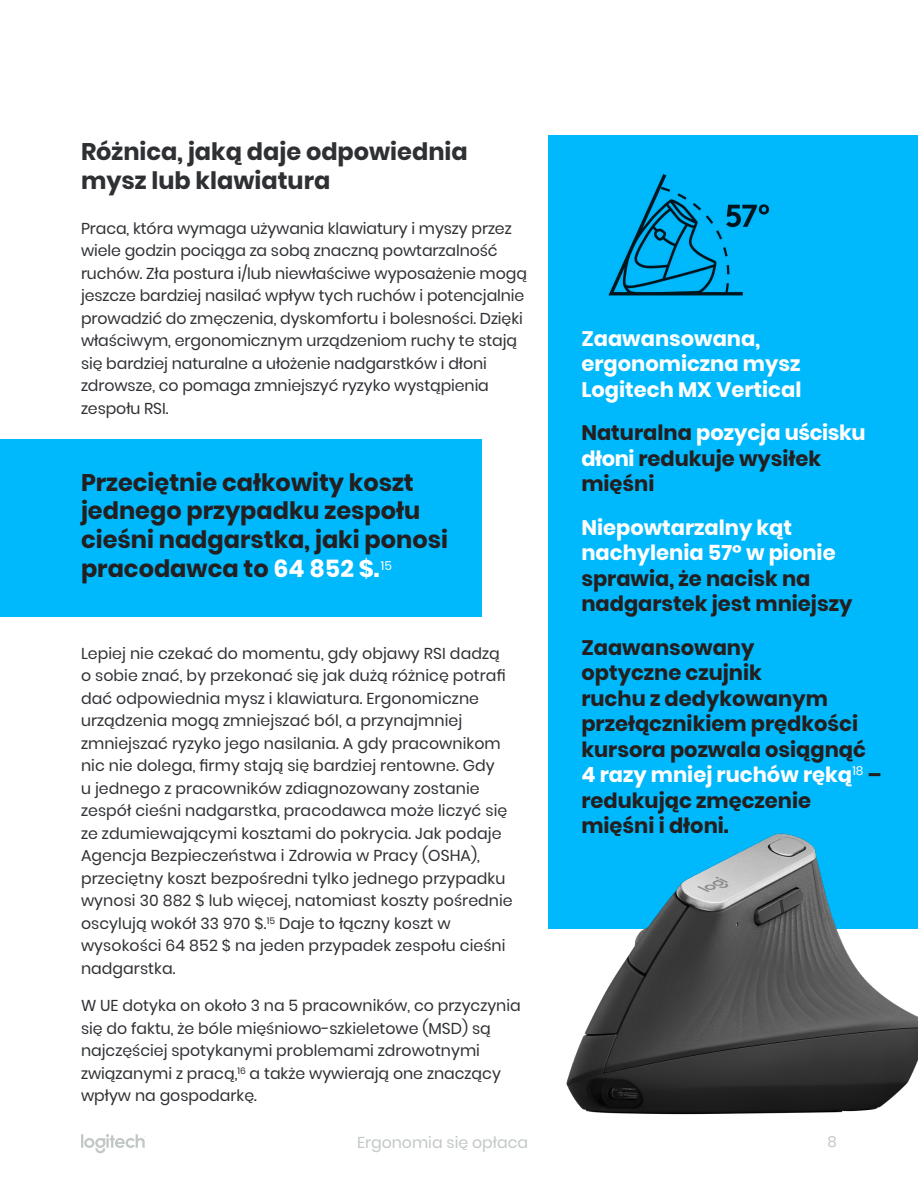
<style>
.page{position:relative;width:918px;height:1188px;background:#fff}
.page>*{position:absolute;margin:0;border:0;box-sizing:border-box;transform-origin:0 0}
.t1{font:700 24px/28.8px "Poppins";color:#231f20}
.t2{font:700 24px/28.5px "Poppins";color:#2e3033}
.t3{font:700 21px/25.5px "Poppins";color:#231f20}
.t4{font:700 21px/25.5px "Poppins";color:#fff}
.t5{font:15.75px/22.5px "Poppins";letter-spacing:.005em;color:#2e3033}
.t6{font:15.75px "Poppins";color:#c2c7c7}
.t7{font:15px "Poppins";color:#c2c7c7}
.t8{font:12.3px "Poppins";color:#fff}
.s1{color:#fff}
</style>
<div class="page">
<svg style="left:81px;top:1134px;width:65px;height:19px"></svg>
<div style="left:0;top:439px;width:482px;height:177px;background:#00b8fc"></div>
<div style="left:548px;top:135px;width:370px;height:794px;background:#00b8fc"></div>
<img style="left:608px;top:174px;width:162px;height:122px">
<img style="left:566px;top:833px;width:352px;height:282px">
<p class="t2" style="left:81px;top:138px;width:388px">Różnica, jaką daje odpowiednia mysz lub klawiatura</p>
<p class="t5" style="left:81px;top:217px;width:447px">Praca, która wymaga używania klawiatury i myszy przez wiele godzin pociąga za sobą znaczną powtarzalność ruchów. Zła postura i/lub niewłaściwe wyposażenie mogą jeszcze bardziej nasilać wpływ tych ruchów i potencjalnie prowadzić do zmęczenia, dyskomfortu i bolesności. Dzięki właściwym, ergonomicznym urządzeniom ruchy te stają się bardziej naturalne a ułożenie nadgarstków i dłoni zdrowsze, co pomaga zmniejszyć ryzyko wystąpienia zespołu RSI.</p>
<p class="t1" style="left:81px;top:468px;width:369px">Przeciętnie całkowity koszt jednego przypadku zespołu cieśni nadgarstka, jaki ponosi pracodawca to <span class="s1">64 852 $.</span></p>
<p class="t8" style="left:381px;top:559px;width:13px">15</p>
<p class="t5" style="left:81px;top:642px;width:433px">Lepiej nie czekać do momentu, gdy objawy RSI dadzą o sobie znać, by przekonać się jak dużą różnicę potrafi dać odpowiednia mysz i klawiatura. Ergonomiczne urządzenia mogą zmniejszać ból, a przynajmniej zmniejszać ryzyko jego nasilania. A gdy pracownikom nic nie dolega, firmy stają się bardziej rentowne. Gdy<br>u jednego z pracowników zdiagnozowany zostanie zespół cieśni nadgarstka, pracodawca może liczyć się ze zdumiewającymi kosztami do pokrycia. Jak podaje Agencja Bezpieczeństwa i Zdrowia w Pracy (OSHA), przeciętny koszt bezpośredni tylko jednego przypadku wynosi 30 882 $ lub więcej, natomiast koszty pośrednie oscylują wokół 33 970 $.<sup>15</sup> Daje to łączny koszt w wysokości 64 852 $ na jeden przypadek zespołu cieśni nadgarstka.</p>
<p class="t5" style="left:81px;top:995px;width:441px">W UE dotyka on około 3 na 5 pracowników, co przyczynia się do faktu, że bóle mięśniowo-szkieletowe (MSD) są najczęściej spotykanymi problemami zdrowotnymi związanymi z pracą,<sup>16</sup> a także wywierają one znaczący wpływ na gospodarkę.</p>
<p class="t4" style="left:581px;top:326px;width:222px">Zaawansowana, ergonomiczna mysz<br>Logitech MX Vertical</p>
<p class="t3" style="left:581px;top:420px;width:286px">Naturalna <span class="s1">pozycja uścisku dłoni</span> redukuje wysiłek mięśni</p>
<p class="t3" style="left:581px;top:515px;width:272px"><span class="s1">Niepowtarzalny kąt nachylenia 57° w pionie </span>sprawia, że nacisk na nadgarstek jest mniejszy</p>
<p class="t3" style="left:581px;top:635px;width:302px">Zaawansowany<br>optyczne czujnik<br>ruchu z dedykowanym przełącznikiem prędkości kursora pozwala osiągnąć<br><span class="s1">4 razy mniej ruchów ręką</span><sup>18</sup> – redukując zmęczenie mięśni i dłoni.</p>
<p class="t6" style="left:357px;top:1134px;width:173px">Ergonomia się opłaca</p>
<p class="t7" style="left:828px;top:1134px;width:11px">8</p>
</div>
